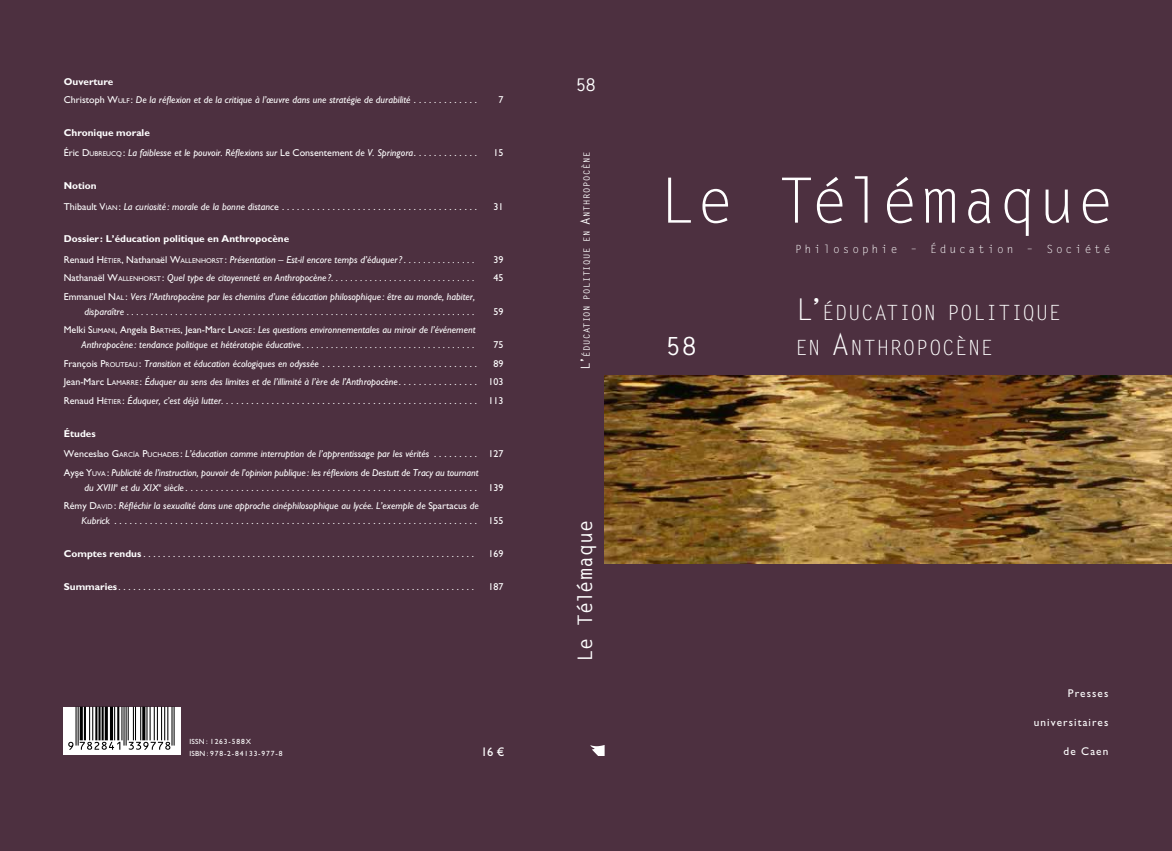
<style>
.page{position:relative;width:1172px;height:851px;background:#fff}
.page>*{position:absolute;margin:0;border:0;box-sizing:border-box;transform-origin:0 0}
.t1{font:62.5px "Letter Gothic Std";letter-spacing:.02em;color:#fff}
.t2{font:700 25px "Letter Gothic Std";color:#fff}
.t3{font:21px/35px "Letter Gothic Std";letter-spacing:.015em;color:#fff}
.t4{font:700 20px "Letter Gothic Std";color:#fff}
.t5{font:700 17.5px "Letter Gothic Std";color:#fff}
.t6{font:12.5px "Gill Sans Std";color:#fff}
.t7{font:11.25px "Letter Gothic Std";letter-spacing:.25em;color:#fff}
.t8{font:11.25px "Gill Sans Std";letter-spacing:.1em;color:#fff}
.t9{font:italic 10px/20.2px "Gill Sans Std";color:#fff}
.t10{font:10px/20.2px "Gill Sans Std";color:#fff}
.t11{font:700 8.75px "Letter Gothic Std";letter-spacing:.075em;color:#fff}
.t12{font:7.5px/11.2px "Gill Sans Std";letter-spacing:.115em;color:#fff}
.s1{font-weight:700;font-style:normal}
.s2{font-style:normal}
.s3{font-style:normal;font-size:7px}
.s4{font-weight:700}
.s5{font-style:inherit}
.s6{font-size:7px}
.s7{font-style:italic}
.s8{font-family:"Arial";font-style:normal;font-size:8.75px}
.s9{font-size:12.5px}
.s10{font-size:30px}
</style>
<div class="page">
<div style="left:0;top:0;width:1171px;height:850px;background:#4d3040"></div>
<div style="left:64px;top:707px;width:117px;height:47px;background:#fff"></div>
<svg style="left:590px;top:745px;width:14px;height:10px"></svg>
<img style="left:604px;top:375px;width:567px;height:188px">
<svg style="left:68px;top:706px;width:106px;height:43px"></svg>
<p class="t9" style="left:64px;top:72px;width:409px;line-height:18.5px"><span class="s1">Ouverture<br></span><span class="s2">Christoph</span> <span class="s2">W</span><span class="s3">ULF</span> <span class="s2">:</span> De la réflexion et de la critique à l’œuvre dans une stratégie de durabilité <span class="s2">. . . . . . . . . . . .</span></p>
<p class="t9" style="left:64px;top:123px;width:409px"><span class="s1">Chronique morale<br></span><span class="s2">Éric</span> <span class="s2">D</span><span class="s3">UBREUCQ</span> <span class="s2">:</span> La faiblesse et le pouvoir. Réflexions sur <span class="s2">Le Consentement</span> de V. Springora <span class="s2">. . . . . . . . . . . .</span></p>
<p class="t10" style="left:64px;top:176px;width:409px"><span class="s4">Notion<br></span>Thibault <span class="s5">V</span><span class="s6">IAN</span> : <span class="s7">La curiosité : morale de la bonne distanc</span>e . . . . . . . . . . . . . . . . . . . . . . . . . . . . . . . . . . . . . .</p>
<p class="t9" style="left:64px;top:229px;width:342px"><span class="s1">Dossier : L’éducation politique en Anthropocène<br></span><span class="s2">Renaud</span> <span class="s2">H</span><span class="s3">ÉTIER</span><span class="s2">, Nathanaël</span> <span class="s2">W</span><span class="s3">ALLENHORST</span> <span class="s2">:</span> Présentation – Est-il encore temps d’éduquer?................</p>
<p class="t10" style="left:498px;top:90px;width:6px">7</p>
<p class="t10" style="left:493px;top:143px;width:11px">15</p>
<p class="t10" style="left:493px;top:196px;width:11px">31</p>
<p class="t10" style="left:493px;top:249px;width:11px">39</p>
<p class="t9" style="left:64px;top:268px;width:412px"><span class="s2">Nathanaël</span> <span class="s2">W</span><span class="s3">ALLENHORST</span> <span class="s2">:</span> Quel type de citoyenneté en Anthropocène ?. . . . . . . . . . . . . . . . . . . . . . . . . . . . . .</p>
<p class="t10" style="left:493px;top:268px;width:11px">45</p>
<p class="t9" style="left:84px;top:289px;width:392px;line-height:15px;text-indent:-20px"><span class="s2">Emmanuel</span> <span class="s2">N</span> <span class="s3">AL</span> <span class="s2">:</span> Vers l’Anthropocène par les chemins d’une éducation philosophique : être au monde, habiter, disparaître.........................................................................</p>
<p class="t10" style="left:493px;top:301px;width:11px">59</p>
<p class="t9" style="left:81px;top:322px;width:395px;line-height:15px;text-indent:-18px"><span class="s2">Melki</span> <span class="s2">S</span><span class="s3">LIMANI</span><span class="s2">, Angela</span> <span class="s2">B</span><span class="s3">ARTHES</span><span class="s2">, Jean-Marc</span> <span class="s2">L</span><span class="s3">ANGE</span> <span class="s2">:</span> Les questions environnementales au miroir de l’événement<br>Anthropocène : tendance politique et hétérotopie éducative.....................................</p>
<p class="t10" style="left:493px;top:335px;width:11px">75</p>
<p class="t9" style="left:64px;top:353px;width:409px"><span class="s2">François</span> <span class="s2">P</span><span class="s3">ROUTEAU</span> <span class="s2">:</span> Transition et éducation écologiques en odyssée <span class="s2">. . . . . . . . . . . . . . . . . . . . . . . . . . . . . .</span></p>
<p class="t10" style="left:493px;top:353px;width:11px">89</p>
<p class="t9" style="left:64px;top:372px;width:409px"><span class="s2">Jean-Marc</span> <span class="s2">L</span><span class="s3">AMARRE</span> <span class="s2">:</span> Éduquer au sens des limites et de l’illimité à l’ère de l’Anthropocène <span class="s2">. . . . . . . . . . . . . . .</span></p>
<p class="t10" style="left:488px;top:372px;width:16px">103</p>
<p class="t10" style="left:64px;top:390px;width:413px">Renaud <span class="s5">H</span><span class="s6">ÉTIER</span>: <span class="s7">Éduquer, c’est déjà lutter</span>...................................................</p>
<p class="t10" style="left:488px;top:390px;width:16px">113</p>
<p class="t9" style="left:64px;top:423px;width:409px"><span class="s1">Études<br></span><span class="s2">Wenceslao</span> <span class="s2">G</span> <span class="s3">ARCÍA</span> <span class="s2">P</span><span class="s3">UCHADES</span> <span class="s2">:</span> L’éducation comme interruption de l’apprentissage par les vérités <span class="s2">. . . . . . . .</span></p>
<p class="t10" style="left:488px;top:443px;width:16px">127</p>
<p class="t9" style="left:84px;top:464px;width:396px;line-height:15px;text-indent:-20px"><span class="s2">Ay</span><span class="s8">ş</span><span class="s2">e</span> <span class="s2">Y</span><span class="s3">UVA</span> <span class="s2">:</span> Publicité de l’instruction, pouvoir de l’opinion publique : les réflexions de Destutt de Tracy au tournant du XVIII<sup>e</sup> et du XIX<sup>e</sup> siècle <span class="s2">. . . . . . . . . . . . . . . . . . . . . . . . . . . . . . . . . . . . . . . . . . . . . . . . . . . . . . . . .</span></p>
<p class="t10" style="left:81px;top:498px;width:398px;line-height:15px;text-indent:-18px">Rémy <span class="s5">D</span><span class="s6">AVID</span> : <span class="s7">Réfléchir la sexualité dans une approche cinéphilosophique au lycée. L’exemple de</span> Spartacus <span class="s7">de<br>Kubrick</span> . . . . . . . . . . . . . . . . . . . . . . . . . . . . . . . . . . . . . . . . . . . . . . . . . . . . . . . . . . . . . . . . . . . . . . .</p>
<p class="t10" style="left:488px;top:477px;width:16px">139</p>
<p class="t10" style="left:488px;top:510px;width:16px">155</p>
<p class="t10" style="left:64px;top:543px;width:411px"><span class="s4">Comptes rendus</span> . . . . . . . . . . . . . . . . . . . . . . . . . . . . . . . . . . . . . . . . . . . . . . . . . . . . . . . . . . . . . . . . . . .</p>
<p class="t10" style="left:488px;top:543px;width:16px">169</p>
<p class="t10" style="left:64px;top:576px;width:411px"><span class="s4">Summaries</span> . . . . . . . . . . . . . . . . . . . . . . . . . . . . . . . . . . . . . . . . . . . . . . . . . . . . . . . . . . . . . . . . . . . . . . . .</p>
<p class="t10" style="left:488px;top:576px;width:16px">187</p>
<p class="t12" style="left:189px;top:736px;width:94px">ISSN: 1263-588X<br>Isbn : 978-2-84133-977-8</p>
<p class="t6" style="left:481px;top:744px;width:25px">16 €</p>
<h3 class="t5" style="left:575px;top:74px;width:22px">58</h3>
<p class="t11" style="left:581px;top:370px;width:219px;rotate:-90deg"><span class="s9">L’</span>éducation politique en <span class="s9">A</span>nthropocène</p>
<h3 class="t4" style="left:572px;top:662px;width:144px;rotate:-90deg">Le Télémaque</h3>
<h1 class="t1" style="left:657px;top:164px;width:458px">Le Télémaque</h1>
<p class="t7" style="left:794px;top:242px;width:317px">Philosophie – Éducation – Société</p>
<h2 class="t2" style="left:665px;top:330px;width:32px">58</h2>
<h3 class="t3" style="left:794px;top:296px;width:267px"><span class="s10">L’</span>ÉDUCATION POLITIQUE<br>EN <span class="s10">A</span>NTHROPOCÈNE</h3>
<p class="t8" style="left:1067px;top:686px;width:42px">Presses</p>
<p class="t8" style="left:1033px;top:715px;width:76px">universitaires</p>
<p class="t8" style="left:1063px;top:744px;width:46px">de Caen</p>
</div>
